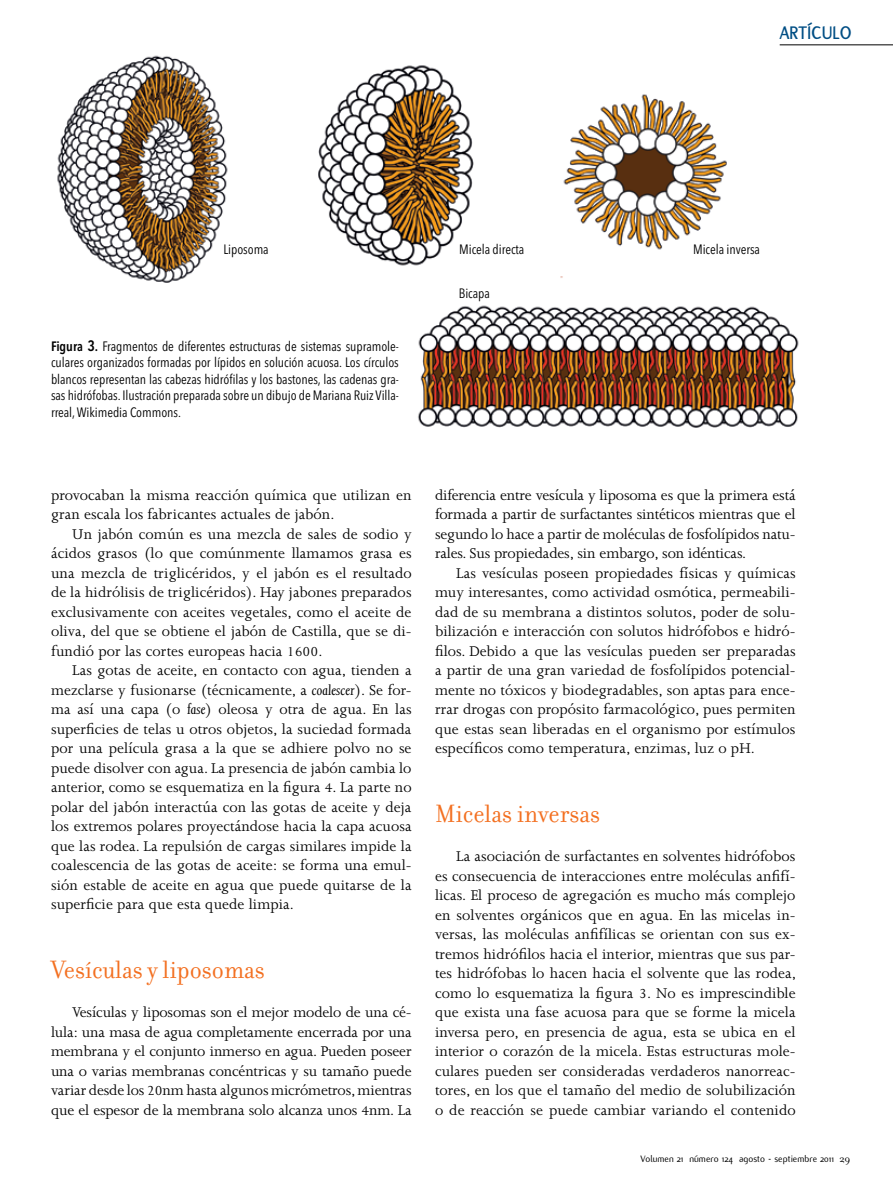
<style>
.page{position:relative;width:893px;height:1191px;background:#fff}
.page>*{position:absolute;margin:0;border:0;box-sizing:border-box;transform-origin:0 0}
.t1{font:27px "Filosofia";color:#f37021;scale:.95 1}
.t2{font:700 19.5px "Flux";letter-spacing:.01em;color:#004e84;scale:.95 1}
.t3{font:16.2px/19.5px "Joanna";letter-spacing:.005em;color:#000;text-align:justify}
.t4{font:condensed 13.5px/16.5px "Avenir Next LT Pro";letter-spacing:-.005em;color:#000;text-align:justify}
.t5{font:10.2px "Flux";color:#000}
.s1{font-weight:600}
.s2{font-weight:600;font-size:15px}
.s3{font-size:15px}
.s4{font-style:italic}
.s5{font-family:"Filosofia";font-size:11.25px}
</style>
<div class="page">
<hr style="left:780px;top:45px;width:113px;height:1px;background:#000">
<img style="left:57px;top:55px;width:742px;height:373px">
<p class="t4" style="left:223px;top:240px;width:47px">Liposoma</p>
<p class="t4" style="left:459px;top:240px;width:67px">Micela directa</p>
<p class="t4" style="left:459px;top:284px;width:32px">Bicapa</p>
<p class="t4" style="left:51px;top:338px;width:349px"><span class="s1">Figura</span> <span class="s2">3</span><span class="s1">.</span> Fragmentos de diferentes estructuras de sistemas supramole&shy;culares organizados formadas por lípidos en solución acuosa. Los círculos blancos representan las cabezas hidrófilas y los bastones, las cadenas gra&shy;sas hidrófobas. Ilustración preparada sobre un dibujo de Mariana Ruiz Villa&shy;rreal, Wikimedia Commons.</p>
<p class="t2" style="left:780px;top:22px;width:77px">ARTÍCULO</p>
<p class="t4" style="left:693px;top:240px;width:68px">Micela inversa</p>
<p class="t3" style="left:51px;top:485px;width:362px">provocaban la misma reacción química que utilizan en gran escala los fabricantes actuales de jabón.</p>
<p class="t3" style="left:51px;top:524px;width:362px;text-indent:21px">Un jabón común es una mezcla de sales de sodio y ácidos grasos (lo que comúnmente llamamos grasa es una mezcla de triglicéridos, y el jabón es el resultado de la hidrólisis de triglicéridos). Hay jabones preparados exclusivamente con aceites vegetales, como el aceite de oliva, del que se obtiene el jabón de Castilla, que se di&shy;fundió por las cortes europeas hacia <span class="s3">1600</span>.</p>
<p class="t3" style="left:51px;top:660px;width:362px;text-indent:21px">Las gotas de aceite, en contacto con agua, tienden a mezclarse y fusionarse (técnicamente, a <span class="s4">coalescer</span>). Se for&shy;ma así una capa (o <span class="s4">fase</span>) oleosa y otra de agua. En las superficies de telas u otros objetos, la suciedad formada por una película grasa a la que se adhiere polvo no se puede disolver con agua. La presencia de jabón cambia lo anterior, como se esquematiza en la figura <span class="s3">4</span>. La parte no polar del jabón interactúa con las gotas de aceite y deja los extremos polares proyectándose hacia la capa acuosa que las rodea. La repulsión de cargas similares impide la coalescencia de las gotas de aceite: se forma una emul&shy;sión estable de aceite en agua que puede quitarse de la superficie para que esta quede limpia.</p>
<h1 class="t1" style="left:51px;top:955px;width:226px">Vesículas y liposomas</h1>
<p class="t3" style="left:51px;top:1002px;width:362px;text-indent:21px">Vesículas y liposomas son el mejor modelo de una cé&shy;lula: una masa de agua completamente encerrada por una membrana y el conjunto inmerso en agua. Pueden poseer una o varias membranas concéntricas y su tamaño puede variar desde los <span class="s3">20</span>nm hasta algunos micrómetros, mientras que el espesor de la membrana solo alcanza unos <span class="s3">4</span>nm. La</p>
<p class="t3" style="left:435px;top:485px;width:362px">diferencia entre vesícula y liposoma es que la primera está formada a partir de surfactantes sintéticos mientras que el segundo lo hace a partir de moléculas de fosfolípidos natu&shy;rales. Sus propiedades, sin embargo, son idénticas.</p>
<p class="t3" style="left:435px;top:563px;width:362px;text-indent:21px">Las vesículas poseen propiedades físicas y químicas muy interesantes, como actividad osmótica, permeabili&shy;dad de su membrana a distintos solutos, poder de solu&shy;bilización e interacción con solutos hidrófobos e hidró&shy;filos. Debido a que las vesículas pueden ser preparadas a partir de una gran variedad de fosfolípidos potencial&shy;mente no tóxicos y biodegradables, son aptas para ence&shy;rrar drogas con propósito farmacológico, pues permiten que estas sean liberadas en el organismo por estímulos específicos como temperatura, enzimas, luz o pH.</p>
<h1 class="t1" style="left:435px;top:799px;width:175px">Micelas inversas</h1>
<p class="t3" style="left:435px;top:846px;width:363px;text-indent:21px">La asociación de surfactantes en solventes hidrófobos es consecuencia de interacciones entre moléculas anfifí&shy;licas. El proceso de agregación es mucho más complejo en solventes orgánicos que en agua. En las micelas in&shy;versas, las moléculas anfifílicas se orientan con sus ex&shy;tremos hidrófilos hacia el interior, mientras que sus par&shy;tes hidrófobas lo hacen hacia el solvente que las rodea, como lo esquematiza la figura <span class="s3">3</span>. No es imprescindible que exista una fase acuosa para que se forme la micela inversa pero, en presencia de agua, esta se ubica en el interior o corazón de la micela. Estas estructuras mole&shy;culares pueden ser consideradas verdaderos nanorreac&shy;tores, en los que el tamaño del medio de solubilización o de reacción se puede cambiar variando el contenido</p>
<p class="t5" style="left:640px;top:1153px;width:212px">Volumen 21 número 124 agosto - septiembre 2011 <span class="s5">29</span></p>
</div>
